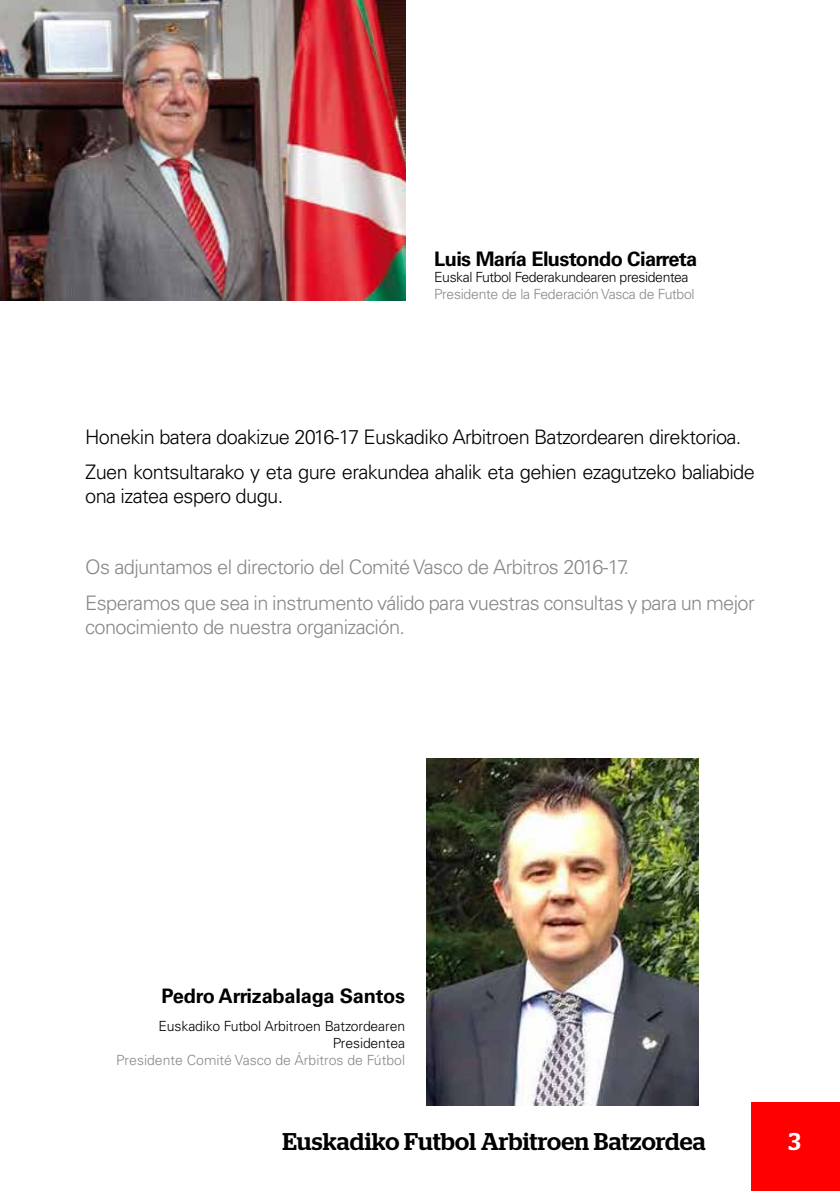
<style>
.page{position:relative;width:840px;height:1191px;background:#fff}
.page>*{position:absolute;margin:0;border:0;box-sizing:border-box;transform-origin:0 0}
.t1{font:500 24.2px "Stag";letter-spacing:.01em;color:#000}
.t2{font:500 24.2px "Stag";color:#fff}
.t3{font:300 20px/35.4px "Univers LT Std";letter-spacing:-.03em;color:#000}
.t4{font:300 20px/35.4px "Univers LT Std";letter-spacing:-.03em;color:#87888a}
.t5{font:700 20px "Univers LT Std";letter-spacing:-.03em;color:#000}
.t6{font:700 20px "Univers LT Std";letter-spacing:-.01em;color:#000}
.t7{font:300 14px/16.8px "Univers LT Std";letter-spacing:-.01em;color:#000;text-align:right}
.t8{font:300 14px "Univers LT Std";color:#87888a}
.t9{font:300 14px "Univers LT Std";letter-spacing:-.03em;color:#000}
.t10{font:300 14px "Univers LT Std";letter-spacing:-.02em;color:#87888a}
</style>
<div class="page">
<div style="left:750px;top:1102px;width:89px;height:89px;background:#f00"></div>
<img style="left:426px;top:759px;width:271px;height:347px">
<img style="left:0;top:0;width:405px;height:300px">
<p class="t5" style="left:434px;top:247px;width:264px">Luis María Elustondo Ciarreta</p>
<p class="t9" style="left:434px;top:269px;width:256px">Euskal Futbol Federakundearen presidentea</p>
<p class="t10" style="left:434px;top:286px;width:262px">Presidente de la Federación Vasca de Futbol</p>
<p class="t3" style="left:85px;top:419px;width:671px">Honekin batera doakizue 2016-17 Euskadiko Arbitroen Batzordearen direktorioa.<br>Zuen kontsultarako y eta gure erakundea ahalik eta gehien ezagutzeko baliabide</p>
<p class="t3" style="left:85px;top:478px;width:199px">ona izatea espero dugu.</p>
<p class="t4" style="left:85px;top:549px;width:670px">Os adjuntamos el directorio del Comité Vasco de Arbitros 2016-17.<br>Esperamos que sea in instrumento válido para vuestras consultas y para un mejor</p>
<p class="t4" style="left:85px;top:609px;width:321px">conocimiento de nuestra organización.</p>
<p class="t6" style="left:161px;top:984px;width:245px">Pedro Arrizabalaga Santos</p>
<p class="t7" style="left:158px;top:1017px;width:248px">Euskadiko Futbol Arbitroen Batzordearen<br>Presidentea</p>
<p class="t8" style="left:116px;top:1051px;width:290px">Presidente Comité Vasco de Árbitros de Fútbol</p>
<p class="t1" style="left:282px;top:1132px;width:425px">Euskadiko Futbol Arbitroen Batzordea</p>
<p class="t2" style="left:788px;top:1132px;width:14px">3</p>
</div>
